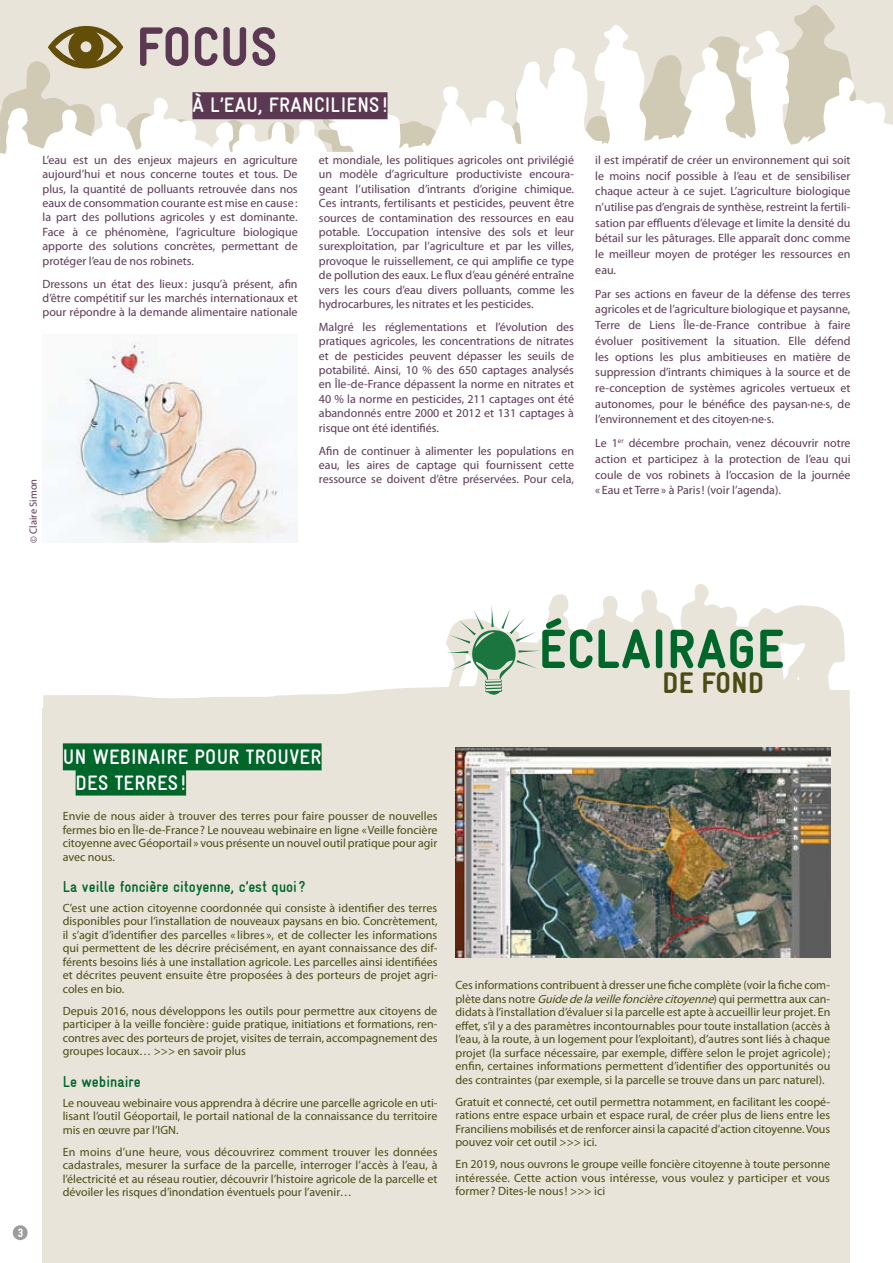
<style>
.page{position:relative;width:893px;height:1263px;background:#fff}
.page>*{position:absolute;margin:0;border:0;box-sizing:border-box;transform-origin:0 0}
.t1{font:900 condensed 55.5px "Gravur";color:#00662a}
.t2{font:900 condensed 55.5px "Gravur";letter-spacing:.01em;color:#5c3953}
.t3{font:900 condensed 30px "Gravur";color:#4a4c14}
.t4{font:700 condensed 21px/25.2px "Gravur";letter-spacing:.015em;color:#fff}
.t5{font:700 condensed 15.75px "Gravur";color:#00662a}
.t6{font:12px/14.4px "Myriad Pro";color:#5c3953;text-align:justify}
.t7{font:12px/13.5px "Myriad Pro";color:#4a4c14;text-align:justify}
.t8{font:900 condensed 12px "Gravur";color:#fff}
.t9{font:10.5px "Myriad Pro";color:#5c3953}
.s1{font-family:"Candara"}
.s2{font-style:italic}
</style>
<div class="page">
<div style="left:0;top:4px;width:893px;height:12px;background:#e8e4da"></div>
<div style="left:43px;top:709px;width:807px;height:554px;background:#e8e4da"></div>
<svg style="left:43px;top:584px;width:807px;height:335px"></svg>
<svg style="left:0;top:16px;width:893px;height:138px;fill:#e8e4da"></svg>
<svg style="left:197px;top:112px;width:240px;height:42px"></svg>
<svg style="left:48px;top:26px;width:75px;height:42px;background:#9d8f64"></svg>
<svg style="left:446px;top:605px;width:95px;height:90px"></svg>
<div style="left:13px;top:1225px;width:15px;height:15px;background:#9d9d9c;border-radius:50%"></div>
<img style="left:455px;top:747px;width:375px;height:211px">
<img style="left:48px;top:341px;width:250px;height:202px">
<div style="left:63px;top:743px;width:259px;height:27px;background:#00662a"></div>
<div style="left:76px;top:768px;width:110px;height:27px;background:#00662a"></div>
<div style="left:192px;top:92px;width:196px;height:27px;background:#5c3953"></div>
<h1 class="t2" style="left:136px;top:16px;width:138px">FOCUS</h1>
<h3 class="t4" style="left:192px;top:92px;width:197px">À L’EAU, FRANCILIENS !</h3>
<p class="t6" style="left:43px;top:152px;width:257px">L’eau est un des enjeux majeurs en agriculture aujourd’hui et nous concerne toutes et tous. De plus, la quantité de polluants retrouvée dans nos eaux de consommation courante est mise en cause: la part des pollutions agricoles y est dominante.<br>Face à ce phénomène, l’agriculture biologique apporte des solutions concrètes, permettant de protéger l’eau de nos robinets.</p>
<p class="t6" style="left:43px;top:276px;width:257px">Dressons un état des lieux : jusqu’à présent, afin d’être compétitif sur les marchés internationaux et pour répondre à la demande alimentaire nationale</p>
<p class="t9" style="left:27px;top:543px;width:65px;rotate:-90deg"><span class="s1">©</span> Claire Simon</p>
<p class="t6" style="left:319px;top:152px;width:257px">et mondiale, les politiques agricoles ont privilégié un modèle d’agriculture productiviste encoura&shy;geant l’utilisation d’intrants d’origine chimique.<br>Ces intrants, fertilisants et pesticides, peuvent être sources de contamination des ressources en eau potable. L’occupation intensive des sols et leur surexploitation, par l’agriculture et par les villes, provoque le ruissellement, ce qui amplifie ce type de pollution des eaux. Le flux d’eau généré entraîne vers les cours d’eau divers polluants, comme les hydrocarbures, les nitrates et les pesticides.</p>
<p class="t6" style="left:319px;top:319px;width:257px">Malgré les réglementations et l’évolution des pratiques agricoles, les concentrations de nitrates et de pesticides peuvent dépasser les seuils de potabilité. Ainsi, 10 % des 650 captages analysés en Île-de-France dépassent la norme en nitrates et 40 % la norme en pesticides, 211 captages ont été abandonnés entre 2000 et 2012 et 131 captages à risque ont été identifiés.</p>
<p class="t6" style="left:319px;top:443px;width:257px">Afin de continuer à alimenter les populations en eau, les aires de captage qui fournissent cette ressource se doivent d’être préservées. Pour cela,</p>
<p class="t6" style="left:595px;top:152px;width:257px;line-height:15.6px">il est impératif de créer un environnement qui soit le moins nocif possible à l’eau et de sensibiliser chaque acteur à ce sujet. L’agriculture biologique n’utilise pas d’engrais de synthèse, restreint la fertili&shy;sation par effluents d’élevage et limite la densité du bétail sur les pâturages. Elle apparaît donc comme le meilleur moyen de protéger les ressources en eau.</p>
<p class="t6" style="left:595px;top:286px;width:257px;line-height:15.6px">Par ses actions en faveur de la défense des terres agricoles et de l’agriculture biologique et paysanne, Terre de Liens Île-de-France contribue à faire évoluer positivement la situation. Elle défend les options les plus ambitieuses en matière de suppression d’intrants chimiques à la source et de re-conception de systèmes agricoles vertueux et autonomes, pour le bénéfice des paysan∙ne∙s, de l’environnement et des citoyen∙ne∙s.</p>
<p class="t6" style="left:595px;top:435px;width:257px;line-height:15.6px">Le 1<sup>er</sup> décembre prochain, venez découvrir notre action et participez à la protection de l’eau qui coule de vos robinets à l’occasion de la journée « Eau et Terre» à Paris! (voir l’agenda).</p>
<h1 class="t1" style="left:539px;top:618px;width:56px">ÉCLAIRAG</h1>
<h1 class="t1" style="left:757px;top:618px;width:29px">E</h1>
<p class="t8" style="left:18px;top:1226px;width:7px">3</p>
<h2 class="t3" style="left:662px;top:666px;width:99px">DE FOND</h2>
<h3 class="t4" style="left:76px;top:745px;width:247px;text-indent:-13px">UN WEBINAIRE POUR TROUVER<br>DES TERRES !</h3>
<p class="t7" style="left:63px;top:809px;width:376px">Envie de nous aider à trouver des terres pour faire pousser de nouvelles fermes bio en Île-de-France? Le nouveau webinaire en ligne «Veille foncière citoyenne avec Géoportail » vous présente un nouvel outil pratique pour agir avec nous.</p>
<h3 class="t5" style="left:63px;top:878px;width:244px">LA VEILLE FONCIÈRE CITOYENNE, C’EST QUOI ?</h3>
<p class="t7" style="left:63px;top:901px;width:376px">C’est une action citoyenne coordonnée qui consiste à identifier des terres disponibles pour l’installation de nouveaux paysans en bio. Concrètement, il s’agit d’identifier des parcelles « libres », et de collecter les informations qui permettent de les décrire précisément, en ayant connaissance des dif&shy;férents besoins liés à une installation agricole. Les parcelles ainsi identifiées et décrites peuvent ensuite être proposées à des porteurs de projet agri&shy;coles en bio.</p>
<p class="t7" style="left:63px;top:1004px;width:376px">Depuis 2016, nous développons les outils pour permettre aux citoyens de participer à la veille foncière : guide pratique, initiations et formations, ren&shy;contres avec des porteurs de projet, visites de terrain, accompagnement des groupes locaux… &gt;&gt;&gt; en savoir plus</p>
<h3 class="t5" style="left:63px;top:1073px;width:80px">LE WEBINAIRE</h3>
<p class="t7" style="left:63px;top:1096px;width:376px">Le nouveau webinaire vous apprendra à décrire une parcelle agricole en uti&shy;lisant l’outil Géoportail, le portail national de la connaissance du territoire mis en œuvre par l’IGN.</p>
<p class="t7" style="left:63px;top:1145px;width:376px">En moins d’une heure, vous découvrirez comment trouver les données cadastrales, mesurer la surface de la parcelle, interroger l’accès à l’eau, à l’électricité et au réseau routier, découvrir l’histoire agricole de la parcelle et dévoiler les risques d’inondation éventuels pour l’avenir…</p>
<p class="t7" style="left:455px;top:978px;width:376px">Ces informations contribuent à dresser une fiche complète (voir la fiche com&shy;p l è t e d a n s n o t r e <span class="s2">Guidedelaveillefoncièrecitoyenne</span>) q u i p e r m e t t r a a u x c a n - didats à l’installation d’évaluer si la parcelle est apte à accueillir leur projet. En effet, s’il y a des paramètres incontournables pour toute installation (accès à l’eau, à la route, à un logement pour l’exploitant), d’autres sont liés à chaque projet (la surface nécessaire, par exemple, diffère selon le projet agricole) ; enfin, certaines informations permettent d’identifier des opportunités ou des contraintes (par exemple, si la parcelle se trouve dans un parc naturel).</p>
<p class="t7" style="left:455px;top:1095px;width:376px">Gratuit et connecté, cet outil permettra notamment, en facilitant les coopé&shy;rations entre espace urbain et espace rural, de créer plus de liens entre les Franciliens mobilisés et de renforcer ainsi la capacité d’action citoyenne. Vous pouvez voir cet outil &gt;&gt;&gt; ici.</p>
<p class="t7" style="left:455px;top:1157px;width:376px">En 2019, nous ouvrons le groupe veille foncière citoyenne à toute personne intéressée. Cette action vous intéresse, vous voulez y participer et vous former ? Dites-le nous! &gt;&gt;&gt; ici</p>
</div>
